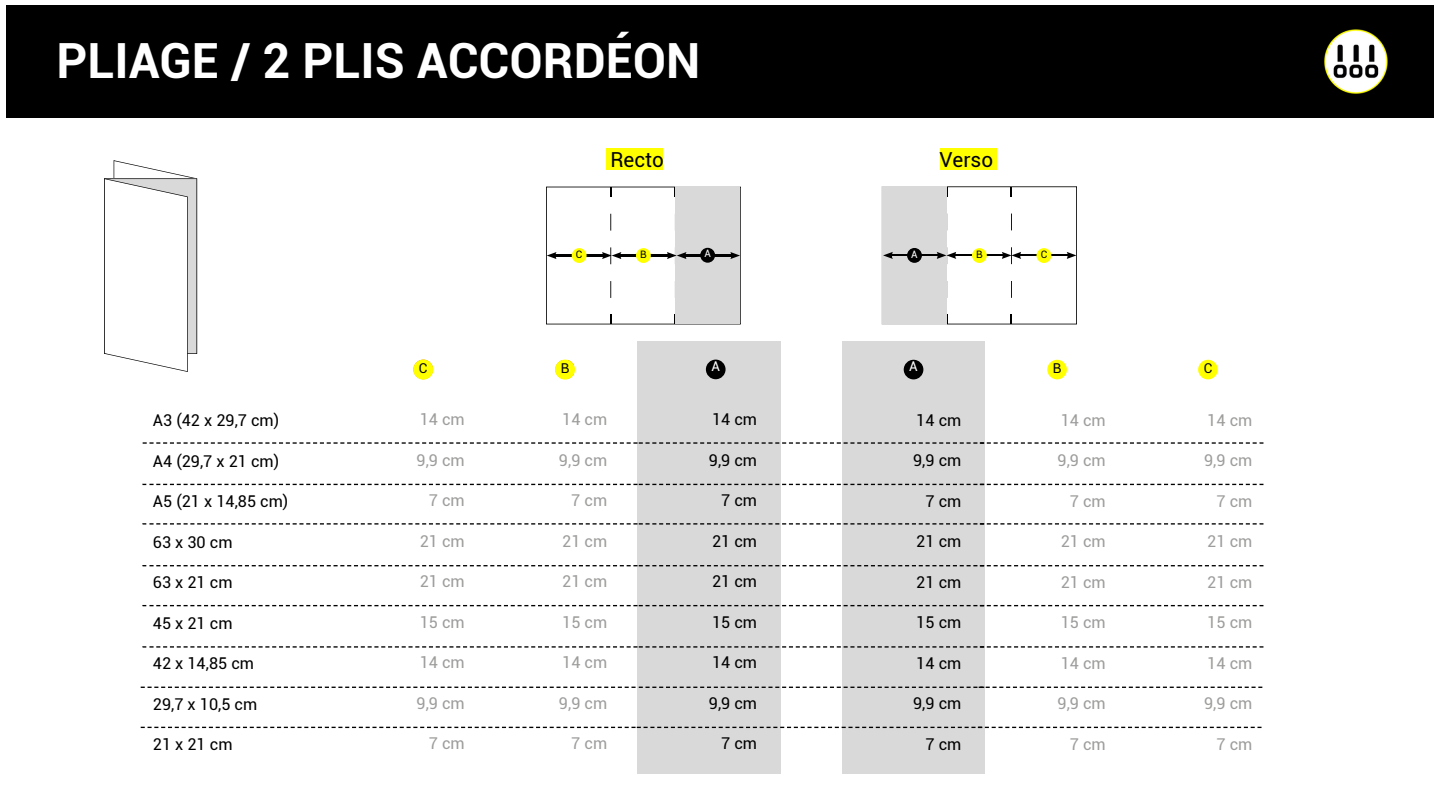
<style>
.page{position:relative;width:1440px;height:810px;background:#fff}
.page>*{position:absolute;margin:0;border:0;box-sizing:border-box;transform-origin:0 0}
.t1{font:700 48.5px "Roboto";color:#fff}
.t2{font:20.7px "Roboto";color:#000}
.t3{font:16.3px "Roboto";color:#000}
.t4{font:16.3px "Roboto";color:#9d9d9c}
.t5{font:13.6px "Roboto";color:#000}
.t6{font:13.6px "Roboto";color:#fff}
.t7{font:10.3px "Roboto";color:#000}
.t8{font:10.3px "Roboto";color:#fff}
</style>
<div class="page">
<div style="left:6px;top:5px;width:1428px;height:113px;background:#000"></div>
<img style="left:1324px;top:29px;width:64px;height:65px">
<svg style="left:104px;top:160px;width:93px;height:212px"></svg>
<svg style="left:546px;top:187px;width:195px;height:138px"></svg>
<div style="left:572px;top:248px;width:15px;height:15px;background:#ff0;border-radius:50%"></div>
<div style="left:636px;top:248px;width:15px;height:15px;background:#ff0;border-radius:50%"></div>
<div style="left:700px;top:248px;width:15px;height:15px;background:#000;border-radius:50%"></div>
<svg style="left:882px;top:186px;width:195px;height:139px"></svg>
<div style="left:1036px;top:248px;width:15px;height:15px;background:#ff0;border-radius:50%"></div>
<div style="left:972px;top:248px;width:15px;height:15px;background:#ff0;border-radius:50%"></div>
<div style="left:907px;top:248px;width:15px;height:15px;background:#000;border-radius:50%"></div>
<div style="left:638px;top:342px;width:143px;height:432px;background:#d9d9d9"></div>
<div style="left:706px;top:360px;width:20px;height:19px;background:#000;border-radius:50%"></div>
<div style="left:842px;top:342px;width:143px;height:432px;background:#d9d9d9"></div>
<div style="left:1047px;top:360px;width:20px;height:19px;background:#ff0;border-radius:50%"></div>
<div style="left:904px;top:360px;width:19px;height:19px;background:#000;border-radius:50%"></div>
<div style="left:1198px;top:360px;width:20px;height:19px;background:#ff0;border-radius:50%"></div>
<svg style="left:143px;top:442px;width:1120px;height:2px"></svg>
<svg style="left:142px;top:484px;width:1121px;height:1px"></svg>
<svg style="left:142px;top:523px;width:1121px;height:2px"></svg>
<svg style="left:142px;top:565px;width:1121px;height:1px"></svg>
<svg style="left:142px;top:605px;width:1121px;height:1px"></svg>
<svg style="left:142px;top:646px;width:1121px;height:2px"></svg>
<svg style="left:141px;top:687px;width:1121px;height:1px"></svg>
<svg style="left:141px;top:727px;width:1121px;height:1px"></svg>
<div style="left:413px;top:360px;width:20px;height:20px;background:#ff0;border-radius:50%"></div>
<div style="left:555px;top:360px;width:20px;height:20px;background:#ff0;border-radius:50%"></div>
<div style="left:606px;top:148px;width:57px;height:22px;background:#ff0"></div>
<div style="left:940px;top:148px;width:57px;height:22px;background:#ff0"></div>
<h1 class="t1" style="left:57px;top:33px;width:645px">PLIAGE / 2 PLIS ACCORDÉON</h1>
<p class="t2" style="left:610px;top:148px;width:55px">Recto</p>
<p class="t2" style="left:939px;top:148px;width:55px">Verso</p>
<p class="t7" style="left:576px;top:248px;width:8px">C</p>
<p class="t7" style="left:640px;top:248px;width:8px">B</p>
<p class="t8" style="left:704px;top:248px;width:8px">A</p>
<p class="t8" style="left:911px;top:248px;width:8px">A</p>
<p class="t7" style="left:976px;top:248px;width:8px">B</p>
<p class="t7" style="left:1041px;top:248px;width:8px">C</p>
<p class="t3" style="left:153px;top:411px;width:128px">A3 (42 x 29,7 cm)</p>
<p class="t3" style="left:153px;top:452px;width:128px">A4 (29,7 x 21 cm)</p>
<p class="t3" style="left:153px;top:492px;width:137px">A5 (21 x 14,85 cm)</p>
<p class="t3" style="left:153px;top:533px;width:81px">63 x 30 cm</p>
<p class="t3" style="left:153px;top:573px;width:81px">63 x 21 cm</p>
<p class="t3" style="left:153px;top:614px;width:81px">45 x 21 cm</p>
<p class="t3" style="left:153px;top:654px;width:103px">42 x 14,85 cm</p>
<p class="t3" style="left:153px;top:695px;width:106px">29,7 x 10,5 cm</p>
<p class="t3" style="left:153px;top:735px;width:81px">21 x 21 cm</p>
<p class="t5" style="left:419px;top:360px;width:10px">C</p>
<p class="t5" style="left:561px;top:360px;width:10px">B</p>
<p class="t6" style="left:711px;top:359px;width:10px">A</p>
<p class="t6" style="left:909px;top:359px;width:10px">A</p>
<p class="t5" style="left:1053px;top:360px;width:10px">B</p>
<p class="t5" style="left:1204px;top:360px;width:10px">C</p>
<p class="t4" style="left:420px;top:410px;width:47px">14 cm</p>
<p class="t4" style="left:417px;top:451px;width:50px">9,9 cm</p>
<p class="t4" style="left:429px;top:491px;width:37px">7 cm</p>
<p class="t4" style="left:420px;top:532px;width:47px">21 cm</p>
<p class="t4" style="left:420px;top:572px;width:47px">21 cm</p>
<p class="t4" style="left:420px;top:613px;width:47px">15 cm</p>
<p class="t4" style="left:420px;top:653px;width:47px">14 cm</p>
<p class="t4" style="left:417px;top:694px;width:50px">9,9 cm</p>
<p class="t4" style="left:429px;top:734px;width:37px">7 cm</p>
<p class="t4" style="left:562px;top:410px;width:47px">14 cm</p>
<p class="t4" style="left:559px;top:451px;width:50px">9,9 cm</p>
<p class="t4" style="left:571px;top:491px;width:37px">7 cm</p>
<p class="t4" style="left:562px;top:532px;width:47px">21 cm</p>
<p class="t4" style="left:562px;top:572px;width:47px">21 cm</p>
<p class="t4" style="left:562px;top:613px;width:47px">15 cm</p>
<p class="t4" style="left:562px;top:653px;width:47px">14 cm</p>
<p class="t4" style="left:559px;top:694px;width:50px">9,9 cm</p>
<p class="t4" style="left:571px;top:734px;width:37px">7 cm</p>
<p class="t3" style="left:712px;top:410px;width:47px">14 cm</p>
<p class="t3" style="left:709px;top:451px;width:50px">9,9 cm</p>
<p class="t3" style="left:721px;top:491px;width:37px">7 cm</p>
<p class="t3" style="left:712px;top:532px;width:47px">21 cm</p>
<p class="t3" style="left:712px;top:572px;width:47px">21 cm</p>
<p class="t3" style="left:712px;top:613px;width:47px">15 cm</p>
<p class="t3" style="left:712px;top:653px;width:47px">14 cm</p>
<p class="t3" style="left:709px;top:694px;width:50px">9,9 cm</p>
<p class="t3" style="left:721px;top:734px;width:37px">7 cm</p>
<p class="t3" style="left:916px;top:411px;width:47px">14 cm</p>
<p class="t3" style="left:913px;top:451px;width:50px">9,9 cm</p>
<p class="t3" style="left:925px;top:492px;width:37px">7 cm</p>
<p class="t3" style="left:916px;top:532px;width:47px">21 cm</p>
<p class="t3" style="left:916px;top:573px;width:47px">21 cm</p>
<p class="t3" style="left:916px;top:613px;width:47px">15 cm</p>
<p class="t3" style="left:916px;top:654px;width:47px">14 cm</p>
<p class="t3" style="left:913px;top:694px;width:50px">9,9 cm</p>
<p class="t3" style="left:925px;top:735px;width:37px">7 cm</p>
<p class="t4" style="left:1061px;top:411px;width:47px">14 cm</p>
<p class="t4" style="left:1058px;top:451px;width:50px">9,9 cm</p>
<p class="t4" style="left:1070px;top:492px;width:37px">7 cm</p>
<p class="t4" style="left:1061px;top:532px;width:47px">21 cm</p>
<p class="t4" style="left:1061px;top:573px;width:47px">21 cm</p>
<p class="t4" style="left:1061px;top:613px;width:47px">15 cm</p>
<p class="t4" style="left:1061px;top:654px;width:47px">14 cm</p>
<p class="t4" style="left:1058px;top:694px;width:50px">9,9 cm</p>
<p class="t4" style="left:1070px;top:735px;width:37px">7 cm</p>
<p class="t4" style="left:1207px;top:411px;width:47px">14 cm</p>
<p class="t4" style="left:1204px;top:451px;width:50px">9,9 cm</p>
<p class="t4" style="left:1216px;top:492px;width:37px">7 cm</p>
<p class="t4" style="left:1207px;top:532px;width:47px">21 cm</p>
<p class="t4" style="left:1207px;top:573px;width:47px">21 cm</p>
<p class="t4" style="left:1207px;top:613px;width:47px">15 cm</p>
<p class="t4" style="left:1207px;top:654px;width:47px">14 cm</p>
<p class="t4" style="left:1204px;top:694px;width:50px">9,9 cm</p>
<p class="t4" style="left:1216px;top:735px;width:37px">7 cm</p>
</div>
